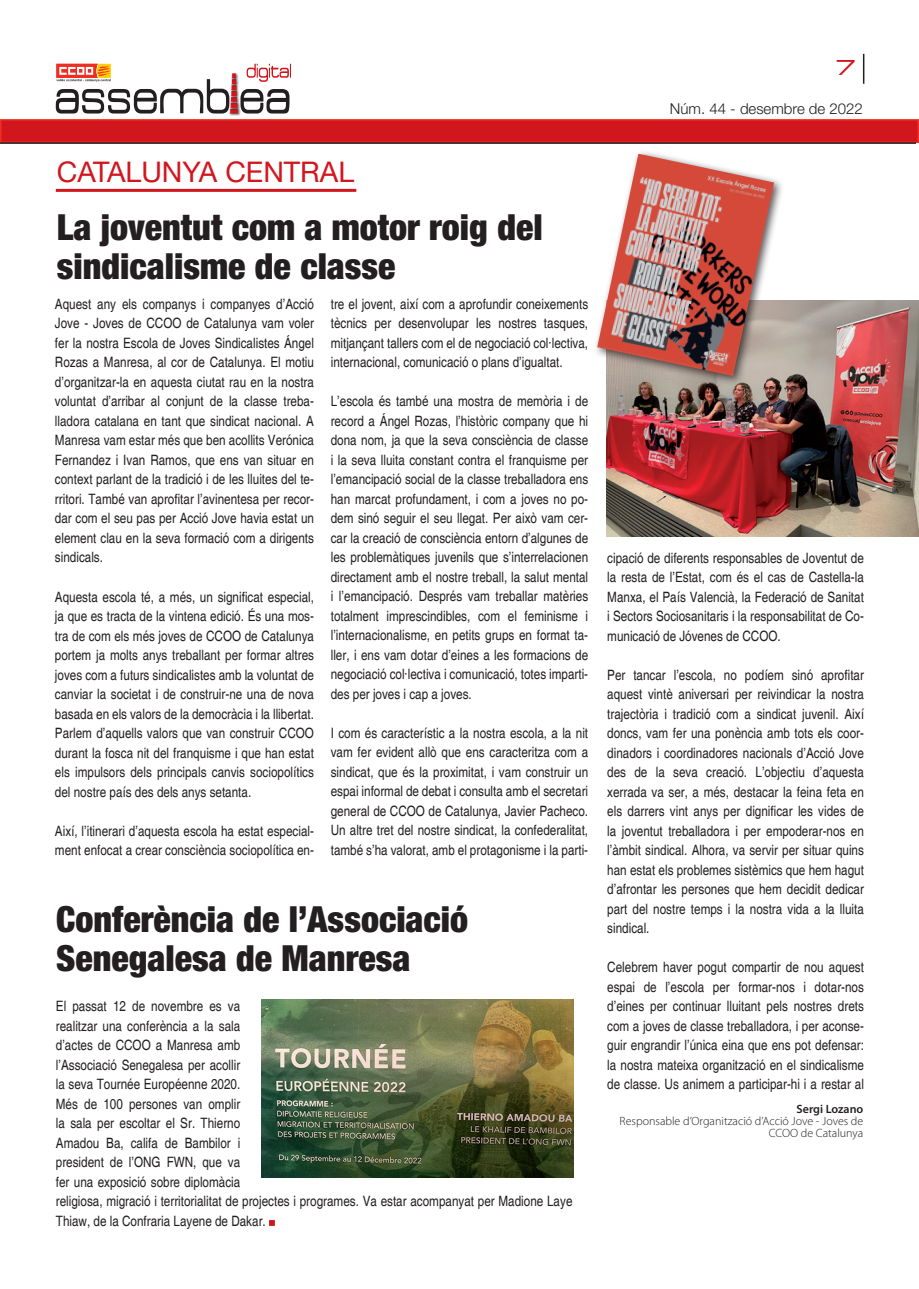
<style>
.page{position:relative;width:919px;height:1289px;background:#fff}
.page>*{position:absolute;margin:0;border:0;box-sizing:border-box;transform-origin:0 0}
.t1{font:900 condensed 36px/39px "Helvetica Neue";color:#231f20}
.t2{font:28.5px "Helvetica Neue";color:#d2161e}
.t3{font:24px "Acens";color:#d2161e}
.t4{font:300 15px "Helvetica Neue";color:#231f20}
.t5{font:condensed 14.25px/19.5px "Helvetica";color:#231f20;text-align:justify}
.t6{font:300 12px/12px "Myriad Pro";color:#231f20;text-align:right}
.t7{font:600 12px "Myriad Pro";color:#231f20}
</style>
<div class="page">
<div style="left:228px;top:108px;width:13px;height:8px;background:#231f20;opacity:.75"></div>
<svg style="left:56px;top:64px;width:235px;height:49px"></svg>
<hr style="left:862px;top:54px;width:2px;height:30px;background:#231f20">
<div style="left:1px;top:120px;width:917px;height:22px;background:#d2161e"></div>
<div style="left:0;top:119px;width:918px;height:24px;border:2px solid #ee2e22"></div>
<hr style="left:0;top:142px;width:915px;height:2px;background:#231f20">
<hr style="left:56px;top:189px;width:300px;height:3px;background:#d2161e">
<svg style="left:269px;top:1220px;width:6px;height:5px"></svg>
<img style="left:261px;top:999px;width:312px;height:178px">
<img style="left:606px;top:301px;width:312px;height:235px">
<div style="left:593px;top:149px;width:191px;height:237px;background:#231f20;opacity:.75"></div>
<img style="left:597px;top:154px;width:177px;height:222px">
<h2 class="t2" style="left:57px;top:155px;width:299px">CATALUNYA CENTRAL</h2>
<h1 class="t1" style="left:57px;top:207px;width:487px">La joventut com a motor roig del sindicalisme de classe</h1>
<p class="t5" style="left:55px;top:294px;width:260px">Aquest any els companys i companyes d’Acció Jove - Joves de CCOO de Catalunya vam voler fer la nostra Escola de Joves Sindicalistes Ángel Rozas a Manresa, al cor de Catalunya. El motiu d’organitzar-la en aquesta ciutat rau en la nostra voluntat d’arribar al conjunt de la classe treba&shy;lladora catalana en tant que sindicat nacional. A Manresa vam estar més que ben acollits Verónica Fernandez i Ivan Ramos, que ens van situar en context parlant de la tradició i de les lluites del te&shy;rritori. També van aprofitar l’avinentesa per recor&shy;dar com el seu pas per Acció Jove havia estat un element clau en la seva formació com a dirigents sindicals.</p>
<p class="t5" style="left:55px;top:587px;width:260px">Aquesta escola té, a més, un significat especial, ja que es tracta de la vintena edició. És una mos&shy;tra de com els més joves de CCOO de Catalunya portem ja molts anys treballant per formar altres joves com a futurs sindicalistes amb la voluntat de canviar la societat i de construir-ne una de nova basada en els valors de la democràcia i la llibertat.<br>Parlem d’aquells valors que van construir CCOO durant la fosca nit del franquisme i que han estat els impulsors dels principals canvis sociopolítics del nostre país des dels anys setanta.</p>
<p class="t5" style="left:55px;top:821px;width:260px">Així, l’itinerari d’aquesta escola ha estat especial&shy;ment enfocat a crear consciència sociopolítica en-</p>
<p class="t5" style="left:331px;top:294px;width:259px">tre el jovent, així com a aprofundir coneixements tècnics per desenvolupar les nostres tasques, mitjançant tallers com el de negociació col·lectiva, internacional, comunicació o plans d’igualtat.</p>
<p class="t5" style="left:331px;top:391px;width:259px">L’escola és també una mostra de memòria i de record a Ángel Rozas, l’històric company que hi dona nom, ja que la seva consciència de classe i la seva lluita constant contra el franquisme per l’emancipació social de la classe treballadora ens han marcat profundament, i com a joves no po&shy;dem sinó seguir el seu llegat. Per això vam cer&shy;car la creació de consciència entorn d’algunes de les problemàtiques juvenils que s’interrelacionen directament amb el nostre treball, la salut mental i l’emancipació. Després vam treballar matèries totalment imprescindibles, com el feminisme i l’internacionalisme, en petits grups en format ta&shy;ller, i ens vam dotar d’eines a les formacions de negociació col·lectiva i comunicació, totes imparti&shy;des per joves i cap a joves.</p>
<p class="t5" style="left:331px;top:723px;width:259px">I com és característic a la nostra escola, a la nit vam fer evident allò que ens caracteritza com a sindicat, que és la proximitat, i vam construir un espai informal de debat i consulta amb el secretari general de CCOO de Catalunya, Javier Pacheco.<br>Un altre tret del nostre sindicat, la confederalitat, també s’ha valorat, amb el protagonisme i la parti-</p>
<h1 class="t1" style="left:56px;top:899px;width:413px">Conferència de l’Associació<br>Senegalesa de Manresa</h1>
<p class="t5" style="left:56px;top:996px;width:518px;text-align:left">El passat 12 de novembre es va<br>realitzar una conferència a la sala<br>d’actes de CCOO a Manresa amb<br>l’Associació Senegalesa per acollir<br>la seva Tournée Européenne 2020.<br>Més de 100 persones van omplir<br>la sala per escoltar el Sr. Thierno<br>Amadou Ba, califa de Bambilor i<br>president de l’ONG FWN, que va<br>fer una exposició sobre diplomàcia<br>religiosa, migració i territorialitat de projectes i programes. Va estar acompanyat per Madione Laye Thiaw, de la Confraria Layene de Dakar.</p>
<h3 class="t3" style="left:836px;top:55px;width:19px">7</h3>
<p class="t4" style="left:670px;top:99px;width:194px">Núm. 44 - desembre de 2022</p>
<p class="t5" style="left:607px;top:548px;width:258px">cipació de diferents responsables de Joventut de la resta de l’Estat, com és el cas de Castella-la Manxa, el País Valencià, la Federació de Sanitat i Sectors Sociosanitaris i la responsabilitat de Co&shy;municació de Jóvenes de CCOO.</p>
<p class="t5" style="left:607px;top:665px;width:258px">Per tancar l’escola, no podíem sinó aprofitar aquest vintè aniversari per reivindicar la nostra trajectòria i tradició com a sindicat juvenil. Així doncs, vam fer una ponència amb tots els coor&shy;dinadors i coordinadores nacionals d’Acció Jove des de la seva creació. L’objectiu d’aquesta xerrada va ser, a més, destacar la feina feta en els darrers vint anys per dignificar les vides de la joventut treballadora i per empoderar-nos en l’àmbit sindical. Alhora, va servir per situar quins han estat els problemes sistèmics que hem hagut d’afrontar les persones que hem decidit dedicar part del nostre temps i la nostra vida a la lluita sindical.</p>
<p class="t5" style="left:607px;top:957px;width:258px">Celebrem haver pogut compartir de nou aquest espai de l’escola per formar-nos i dotar-nos d’eines per continuar lluitant pels nostres drets com a joves de classe treballadora, i per aconse&shy;guir engrandir l’única eina que ens pot defensar: la nostra mateixa organització en el sindicalisme de classe. Us animem a participar-hi i a restar al</p>
<p class="t7" style="left:796px;top:1100px;width:68px">Sergi Lozano</p>
<p class="t6" style="left:619px;top:1114px;width:245px">Responsable d’Organització d’Acció Jove - Joves de<br>CCOO de Catalunya</p>
</div>
